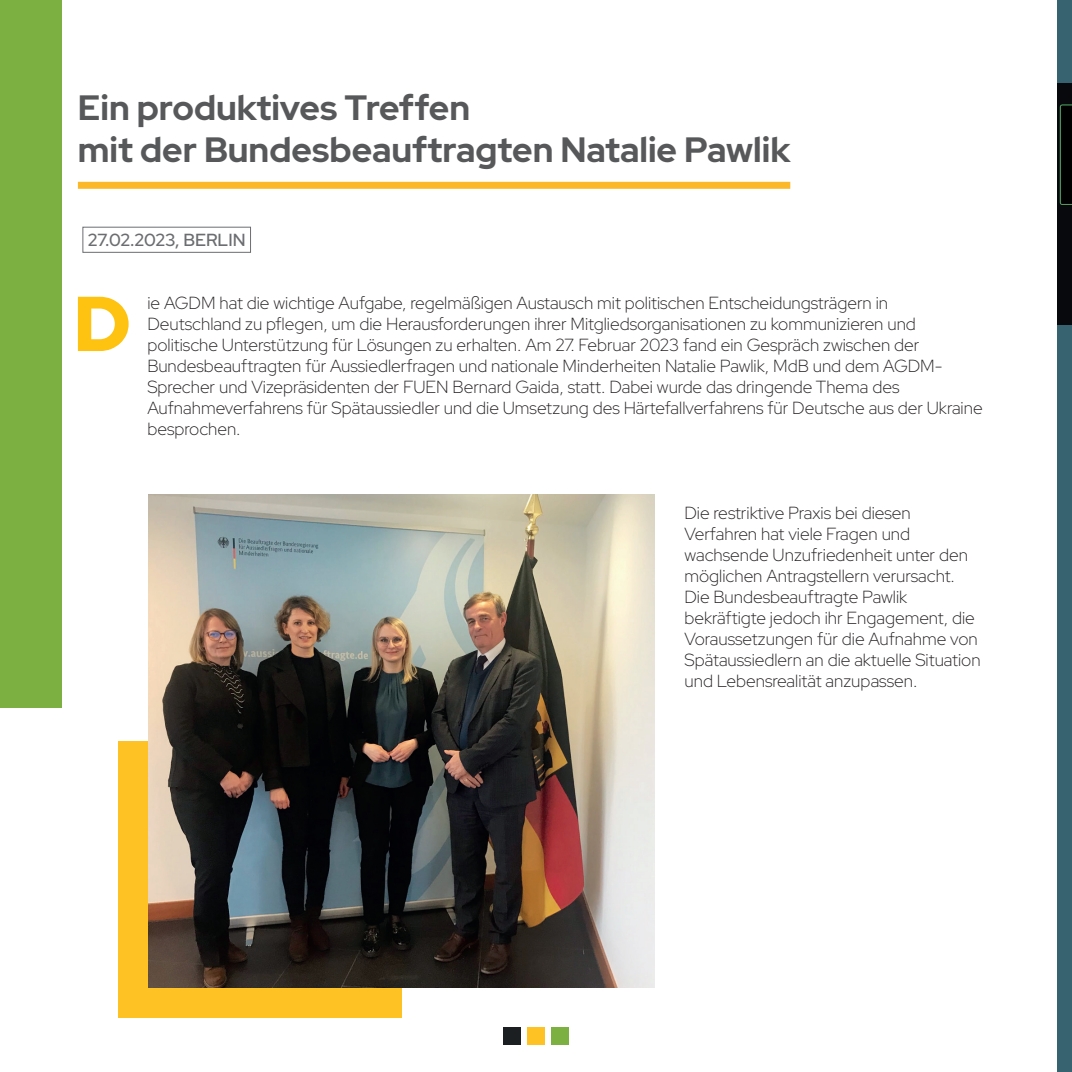
<style>
.page{position:relative;width:1072px;height:1072px;background:#fff}
.page>*{position:absolute;margin:0;border:0;box-sizing:border-box;transform-origin:0 0}
.t1{font:900 77.52px "Red Hat Display";color:#fec210}
.t2{font:700 35px/42px "Red Hat Display";color:#57585a}
.t3{font:300 17.5px/21px "Red Hat Display";color:#231f20}
.t4{font:600 17.5px "Red Hat Display";color:#6c6d70}
</style>
<div class="page">
<div style="left:551px;top:1026px;width:17px;height:18px;background:#7cb040"></div>
<div style="left:527px;top:1026px;width:18px;height:18px;background:#fec224"></div>
<div style="left:503px;top:1026px;width:18px;height:18px;background:#1b1f22"></div>
<div style="left:0;top:0;width:62px;height:707px;background:#7cb040"></div>
<div style="left:119px;top:741px;width:283px;height:276px;background:#fec224"></div>
<div style="left:78px;top:182px;width:712px;height:7px;background:#fbb828"></div>
<div style="left:83px;top:227px;width:168px;height:25px;border:1px solid #6c6d70"></div>
<img style="left:149px;top:494px;width:505px;height:493px">
<div style="left:1057px;top:0;width:14px;height:1071px;background:#376371"></div>
<img style="left:1057px;top:83px;width:14px;height:241px">
<h2 class="t2" style="left:78px;top:86px;width:714px">Ein produktives Treffen<br>mit der Bundesbeauftragten Natalie Pawlik</h2>
<p class="t4" style="left:88px;top:228px;width:159px">27.02.2023, BERLIN</p>
<h1 class="t1" style="left:73px;top:273px;width:59px">D</h1>
<p class="t3" style="left:147px;top:292px;width:836px">ie AGDM hat die wichtige Aufgabe, regelmäßigen Austausch mit politischen Entscheidungsträgern in Deutschland zu pflegen, um die Herausforderungen ihrer Mitgliedsorganisationen zu kommunizieren und politische Unterstützung für Lösungen zu erhalten. Am 27. Februar 2023 fand ein Gespräch zwischen der Bundesbeauftragten für Aussiedlerfragen und nationale Minderheiten Natalie Pawlik, MdB und dem AGDM-Sprecher und Vizepräsidenten der FUEN Bernard Gaida, statt. Dabei wurde das dringende Thema des Aufnahmeverfahrens für Spätaussiedler und die Umsetzung des Härtefallverfahrens für Deutsche aus der Ukraine besprochen.</p>
<p class="t3" style="left:684px;top:502px;width:298px">Die restriktive Praxis bei diesen Verfahren hat viele Fragen und wachsende Unzufriedenheit unter den möglichen Antragstellern verursacht.<br>Die Bundesbeauftragte Pawlik bekräftigte jedoch ihr Engagement, die Voraussetzungen für die Aufnahme von Spätaussiedlern an die aktuelle Situation und Lebensrealität anzupassen.</p>
</div>
